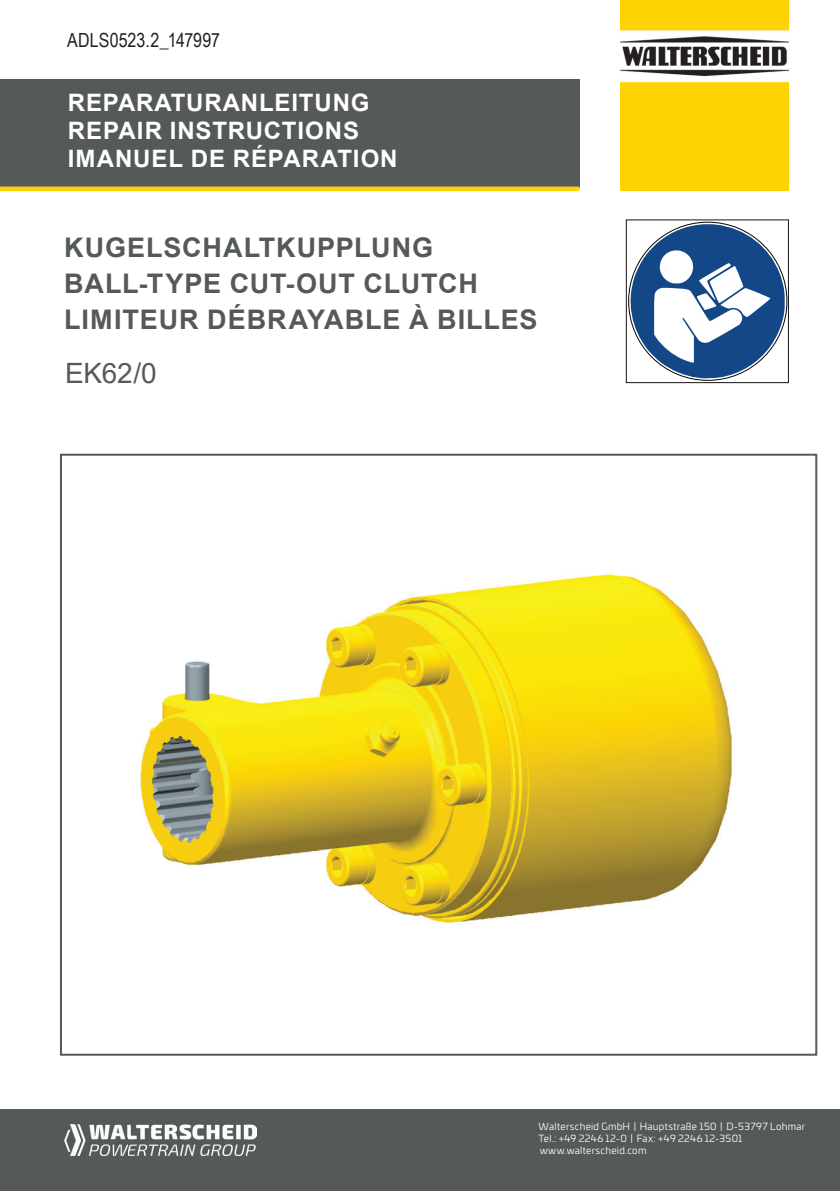
<style>
.page{position:relative;width:840px;height:1191px;background:#fff}
.page>*{position:absolute;margin:0;border:0;box-sizing:border-box;transform-origin:0 0}
.t1{font:28px "Arial";color:#57585a}
.t2{font:700 27px/36px "Arial";letter-spacing:.03em;color:#55595a}
.t3{font:700 24px/28px "Arial";letter-spacing:.035em;color:#fff}
.t4{font:19.6px "Arial Narrow";color:#231f20}
.t5{font:9.8px/12px "Univia Pro";letter-spacing:.03em;color:#fff}
</style>
<div class="page">
<img style="left:140px;top:574px;width:592px;height:349px">
<svg style="left:628px;top:224px;width:156px;height:154px"></svg>
<div style="left:625px;top:219px;width:163px;height:164px;border:1px solid #231f20"></div>
<div style="left:0;top:79px;width:579px;height:108px;background:#55595a"></div>
<div style="left:0;top:186px;width:579px;height:5px;background:#fed304"></div>
<div style="left:0;top:1109px;width:839px;height:82px;background:#55595a"></div>
<img style="left:65px;top:1124px;width:192px;height:31px">
<div style="left:620px;top:1px;width:168px;height:190px;background:#fed304"></div>
<img style="left:620px;top:30px;width:168px;height:53px">
<h3 class="t4" style="left:67px;top:26px;width:154px">ADLS0523.2_147997</h3>
<h3 class="t3" style="left:68px;top:88px;width:331px">REPARATURANLEITUNG<br>REPAIR INSTRUCTIONS<br>IMANUEL DE RÉPARATION</h3>
<h2 class="t2" style="left:64px;top:230px;width:474px">KUGELSCHALTKUPPLUNG<br>BALL-TYPE CUT-OUT CLUTCH<br>LIMITEUR DÉBRAYABLE À BILLES</h2>
<h1 class="t1" style="left:65px;top:354px;width:93px">EK62/0</h1>
<p class="t5" style="left:538px;top:1120px;width:268px">Walterscheid GmbH | Hauptstraße 150 | D-53797 Lohmar<br>Tel.: +49 2246 12-0 | Fax: +49 2246 12-3501 www.walterscheid.com</p>
</div>
